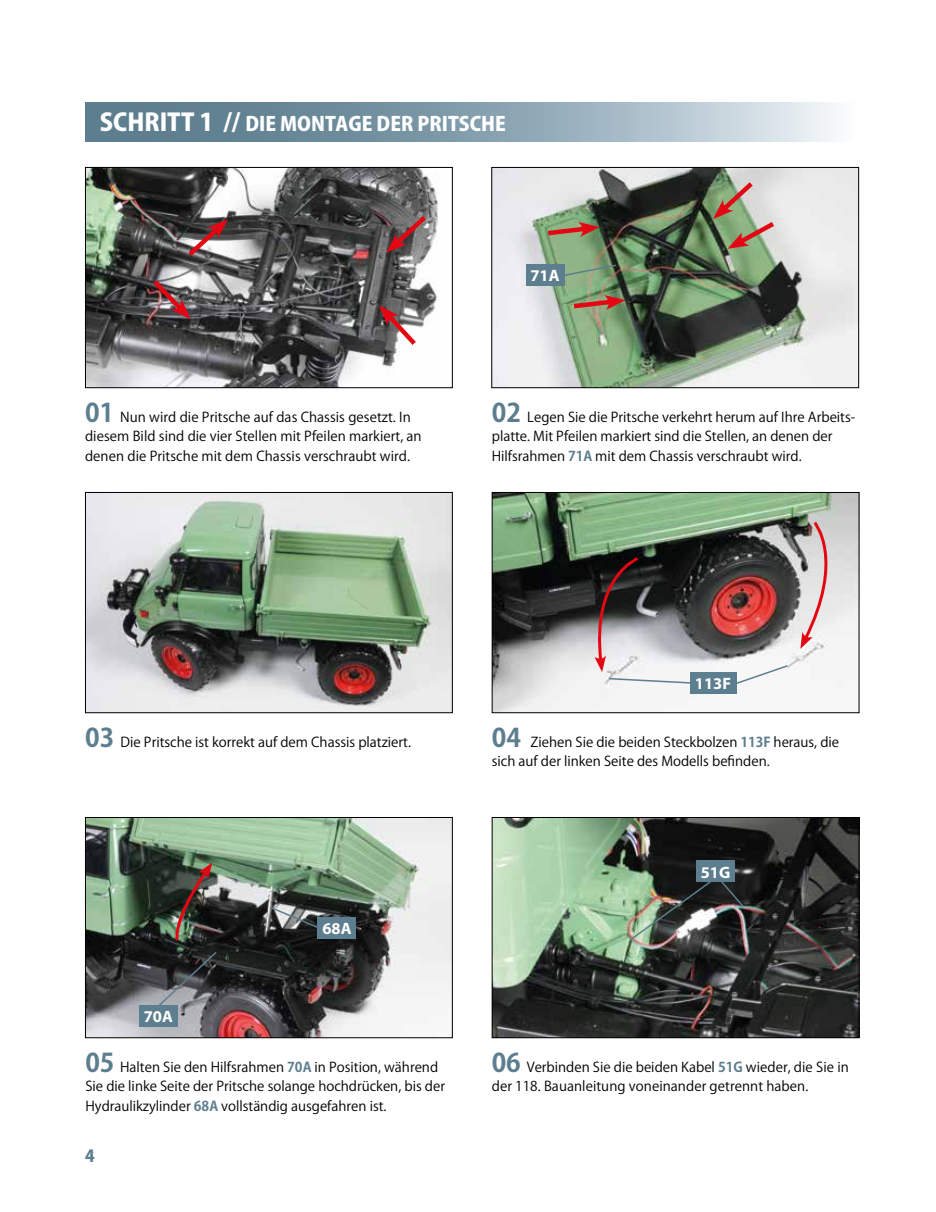
<style>
.page{position:relative;width:936px;height:1212px;background:#fff}
.page>*{position:absolute;margin:0;border:0;box-sizing:border-box;transform-origin:0 0}
.t1{font:800 19.5px "Koz Go Pro";color:#fff}
.t2{font:700 16.5px "Myriad Pro";color:#fff}
.t3{font:800 16.5px "Koz Go Pro";color:#5d7e8e}
.t4{font:13.5px/19.5px "Koz Go Pro";color:#000}
.s1{font-size:24px}
.s2{font-weight:700;font-size:25.5px;color:#5d7e8e}
.s3{font-weight:700;color:#5d7e8e}
</style>
<div class="page">
<img style="left:87px;top:169px;width:351px;height:217px">
<div style="left:85px;top:167px;width:367px;height:221px;border:1px solid #000"></div>
<img style="left:493px;top:169px;width:364px;height:217px">
<div style="left:491px;top:167px;width:368px;height:221px;border:1px solid #000"></div>
<img style="left:87px;top:494px;width:363px;height:217px">
<div style="left:85px;top:492px;width:367px;height:221px;border:1px solid #000"></div>
<img style="left:493px;top:494px;width:364px;height:217px">
<div style="left:491px;top:492px;width:368px;height:221px;border:1px solid #000"></div>
<img style="left:87px;top:819px;width:363px;height:217px">
<div style="left:85px;top:817px;width:367px;height:221px;border:1px solid #000"></div>
<img style="left:493px;top:819px;width:364px;height:217px">
<div style="left:491px;top:817px;width:368px;height:221px;border:1px solid #000"></div>
<svg style="left:85px;top:102px;width:751px;height:39px;background:#8ea6b3"></svg>
<svg style="left:553px;top:264px;width:64px;height:15px"></svg>
<div style="left:526px;top:265px;width:38px;height:21px;background:#5d7e8e"></div>
<svg style="left:386px;top:211px;width:44px;height:42px;background:#7f5e60"></svg>
<svg style="left:184px;top:219px;width:44px;height:42px"></svg>
<svg style="left:379px;top:305px;width:41px;height:45px"></svg>
<svg style="left:148px;top:275px;width:42px;height:44px;background:#8d666a"></svg>
<svg style="left:543px;top:222px;width:56px;height:16px"></svg>
<svg style="left:713px;top:178px;width:66px;height:71px;background:#b0a794"></svg>
<svg style="left:569px;top:295px;width:56px;height:16px"></svg>
<svg style="left:722px;top:664px;width:67px;height:25px"></svg>
<svg style="left:591px;top:555px;width:106px;height:130px;background:#7a7678"></svg>
<div style="left:689px;top:672px;width:47px;height:22px;background:#5d7e8e"></div>
<svg style="left:800px;top:520px;width:45px;height:129px;background:#dbcbcb"></svg>
<img style="left:172px;top:862px;width:40px;height:81px">
<svg style="left:268px;top:905px;width:62px;height:29px;background:#636767"></svg>
<div style="left:318px;top:917px;width:38px;height:21px;background:#5d7e8e"></div>
<svg style="left:144px;top:950px;width:74px;height:70px;background:#535558"></svg>
<div style="left:139px;top:1005px;width:38px;height:21px;background:#5d7e8e"></div>
<img style="left:629px;top:865px;width:116px;height:76px">
<div style="left:696px;top:861px;width:38px;height:21px;background:#5d7e8e"></div>
<h1 class="t1" style="left:100px;top:111px;width:407px"><span class="s1">SCHRITT 1 //</span> DIE MONTAGE DER PRITSCHE</h1>
<p class="t2" style="left:530px;top:265px;width:31px">71A</p>
<p class="t4" style="left:85px;top:407px;width:338px"><span class="s2">01</span> Nun wird die Pritsche auf das Chassis gesetzt. In diesem Bild sind die vier Stellen mit Pfeilen markiert, an denen die Pritsche mit dem Chassis verschraubt wird.</p>
<p class="t4" style="left:491px;top:407px;width:365px"><span class="s2">02</span> Legen Sie die Pritsche verkehrt herum auf Ihre Arbeits&shy;platte. Mit Pfeilen markiert sind die Stellen, an denen der<br>Hilfsrahmen <span class="s3">71A</span> mit dem Chassis verschraubt wird.</p>
<p class="t2" style="left:695px;top:673px;width:38px">113F</p>
<p class="t4" style="left:85px;top:732px;width:326px"><span class="s2">03</span> Die Pritsche ist korrekt auf dem Chassis platziert.</p>
<p class="t4" style="left:491px;top:732px;width:349px"><span class="s2">04</span> Ziehen Sie die beiden Steckbolzen <span class="s3">113F</span> heraus, die sich auf der linken Seite des Modells befinden.</p>
<p class="t2" style="left:144px;top:1005px;width:31px">70A</p>
<p class="t2" style="left:322px;top:917px;width:31px">68A</p>
<p class="t2" style="left:700px;top:861px;width:31px">51G</p>
<p class="t4" style="left:85px;top:1057px;width:361px"><span class="s2">05</span> Halten Sie den Hilfsrahmen <span class="s3">70A</span> in Position, während<br>Sie die linke Seite der Pritsche solange hochdrücken, bis der<br>Hydraulikzylinder <span class="s3">68A</span> vollständig ausgefahren ist.</p>
<p class="t4" style="left:491px;top:1057px;width:358px"><span class="s2">06</span> Verbinden Sie die beiden Kabel <span class="s3">51G</span> wieder, die Sie in der 118. Bauanleitung voneinander getrennt haben.</p>
<p class="t3" style="left:85px;top:1145px;width:11px">4</p>
</div>
